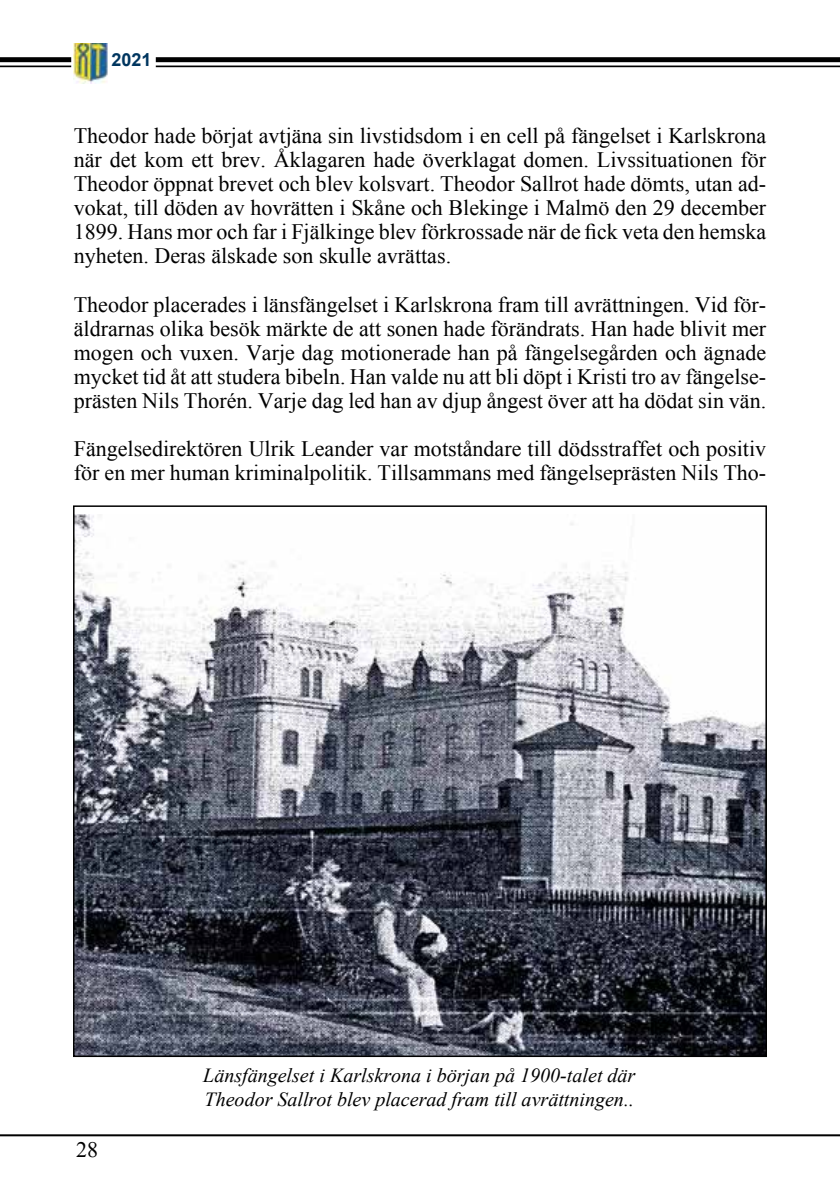
<style>
.page{position:relative;width:840px;height:1191px;background:#fff}
.page>*{position:absolute;margin:0;border:0;box-sizing:border-box;transform-origin:0 0}
.t1{font:22px/24px "Times New Roman";color:#000;text-align:justify}
.t2{font:italic 20px/24px "Times New Roman";color:#000}
.t3{font:700 18px "Arial";color:#00365f}
</style>
<div class="page">
<div style="left:0;top:57px;width:839px;height:5px;background:#000"></div>
<hr style="left:0;top:66px;width:839px;height:1px;background:#000">
<div style="left:71px;top:50px;width:85px;height:23px;background:#fff"></div>
<hr style="left:0;top:1134px;width:839px;height:2px;background:#000">
<img style="left:76px;top:514px;width:687px;height:540px">
<img style="left:73px;top:44px;width:34px;height:40px">
<p class="t3" style="left:111px;top:48px;width:42px">2021</p>
<p class="t1" style="left:74px;top:123px;width:693px">Theodor hade börjat avtjäna sin livstidsdom i en cell på fängelset i Karlskrona när det kom ett brev. Åklagaren hade överklagat domen. Livssituationen för Theodor öppnat brevet och blev kolsvart. Theodor Sallrot hade dömts, utan ad&shy;vokat, till döden av hovrätten i Skåne och Blekinge i Malmö den 29 december 1899. Hans mor och far i Fjälkinge blev förkrossade när de fick veta den hemska nyheten. Deras älskade son skulle avrättas.</p>
<p class="t1" style="left:74px;top:292px;width:693px">Theodor placerades i länsfängelset i Karlskrona fram till avrättningen. Vid för&shy;äldrarnas olika besök märkte de att sonen hade förändrats. Han hade blivit mer mogen och vuxen. Varje dag motionerade han på fängelsegården och ägnade mycket tid åt att studera bibeln. Han valde nu att bli döpt i Kristi tro av fängelse&shy;prästen Nils Thorén. Varje dag led han av djup ångest över att ha dödat sin vän.</p>
<p class="t1" style="left:74px;top:436px;width:693px">Fängelsedirektören Ulrik Leander var motståndare till dödsstraffet och positiv för en mer human kriminalpolitik. Tillsammans med fängelseprästen Nils Tho-</p>
<p class="t1" style="left:76px;top:1136px;width:23px">28</p>
<p class="t2" style="left:203px;top:1062px;width:433px">Länsfängelset i Karlskrona i början på 1900-talet där<br>Theodor Sallrot blev placerad fram till avrättningen..</p>
</div>
